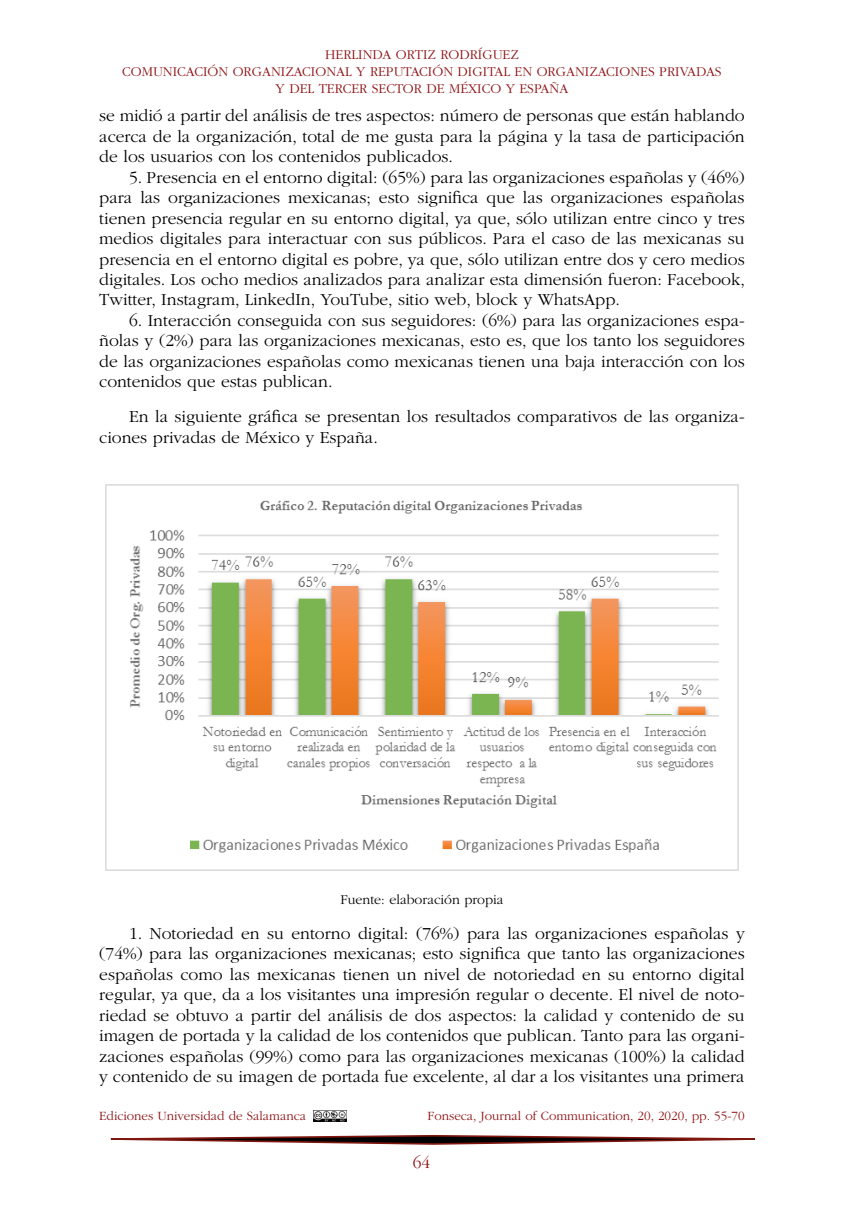
<style>
.page{position:relative;width:844px;height:1211px;background:#fff}
.page>*{position:absolute;margin:0;border:0;box-sizing:border-box;transform-origin:0 0}
.t1{font:300 17.5px/20.5px "ITC Garamond Std";color:#000;text-align:justify}
.t2{font:300 17.5px "ITC Garamond Std";color:#8e1215}
.t3{font:300 14px/16.6px "ITC Garamond Std";color:#8e1215;text-align:center}
.t4{font:300 14px "ITC Garamond Std";color:#000}
.t5{font:300 13.12px "ITC Garamond Std";color:#8e1215}
</style>
<div class="page">
<svg style="left:110px;top:1135px;width:644px;height:8px"></svg>
<img style="left:314px;top:1110px;width:32px;height:11px">
<img style="left:105px;top:484px;width:633px;height:386px">
<p class="t3" style="left:122px;top:47px;width:600px">HERLINDA ORTIZ RODRÍGUEZ<br>COMUNICACIÓN ORGANIZACIONAL Y REPUTACIÓN DIGITAL EN ORGANIZACIONES PRIVADAS<br>Y DEL TERCER SECTOR DE MÉXICO Y ESPAÑA</p>
<p class="t1" style="left:99px;top:106px;width:646px">se midió a partir del análisis de tres aspectos: número de personas que están hablando acerca de la organización, total de me gusta para la página y la tasa de participación de los usuarios con los contenidos publicados.</p>
<p class="t1" style="left:99px;top:167px;width:647px;text-indent:30px">5. Presencia en el entorno digital: (65%) para las organizaciones españolas y (46%) para las organizaciones mexicanas; esto significa que las organizaciones españolas tienen presencia regular en su entorno digital, ya que, sólo utilizan entre cinco y tres medios digitales para interactuar con sus públicos. Para el caso de las mexicanas su presencia en el entorno digital es pobre, ya que, sólo utilizan entre dos y cero medios digitales. Los ocho medios analizados para analizar esta dimensión fueron: Facebook, Twitter, Instagram, LinkedIn, YouTube, sitio web, block y WhatsApp.</p>
<p class="t1" style="left:99px;top:310px;width:646px;text-indent:30px">6. Interacción conseguida con sus seguidores: (6%) para las organizaciones espa&shy;ñolas y (2%) para las organizaciones mexicanas, esto es, que los tanto los seguidores de las organizaciones españolas como mexicanas tienen una baja interacción con los contenidos que estas publican.</p>
<p class="t1" style="left:99px;top:407px;width:646px;text-indent:30px">En la siguiente gráfica se presentan los resultados comparativos de las organiza&shy;ciones privadas de México y España.</p>
<p class="t4" style="left:340px;top:891px;width:165px">Fuente: elaboración propia</p>
<p class="t1" style="left:99px;top:923px;width:646px;text-indent:30px">1. Notoriedad en su entorno digital: (76%) para las organizaciones españolas y (74%) para las organizaciones mexicanas; esto significa que tanto las organizaciones españolas como las mexicanas tienen un nivel de notoriedad en su entorno digital regular, ya que, da a los visitantes una impresión regular o decente. El nivel de noto&shy;riedad se obtuvo a partir del análisis de dos aspectos: la calidad y contenido de su imagen de portada y la calidad de los contenidos que publican. Tanto para las organi&shy;zaciones españolas (99%) como para las organizaciones mexicanas (100%) la calidad y contenido de su imagen de portada fue excelente, al dar a los visitantes una primera</p>
<p class="t5" style="left:99px;top:1108px;width:208px">Ediciones Universidad de Salamanca</p>
<p class="t5" style="left:427px;top:1108px;width:318px">Fonseca, Journal of Communication, 20, 2020, pp. 55-70</p>
<p class="t2" style="left:412px;top:1152px;width:19px">64</p>
</div>
